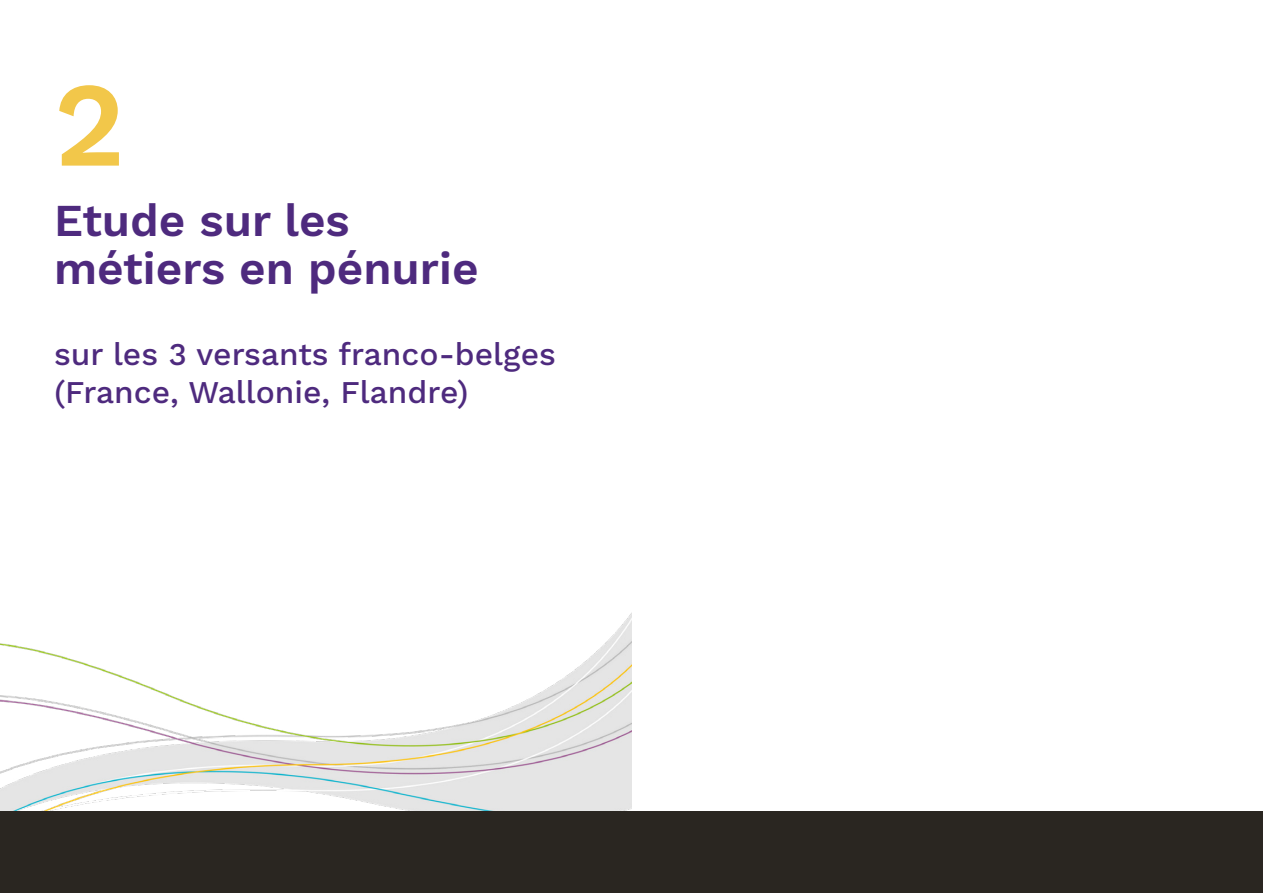
<style>
.page{position:relative;width:1263px;height:893px;background:#fff}
.page>*{position:absolute;margin:0;border:0;box-sizing:border-box;transform-origin:0 0}
.t1{font:600 120px "Work Sans";color:#f2c74a}
.t2{font:600 45.6px/48.8px "Work Sans";color:#4e2a7e}
.t3{font:500 31.65px/38px "Work Sans";color:#4e2a7e}
</style>
<div class="page">
<img style="left:0;top:614px;width:631px;height:197px">
<div style="left:0;top:811px;width:1263px;height:82px;background:#2a2621"></div>
<h1 class="t1" style="left:54px;top:55px;width:72px">2</h1>
<h2 class="t2" style="left:54px;top:198px;width:426px">Etude sur les métiers en pénurie</h2>
<p class="t3" style="left:54px;top:337px;width:503px">sur les 3 versants franco-belges (France, Wallonie, Flandre)</p>
</div>
